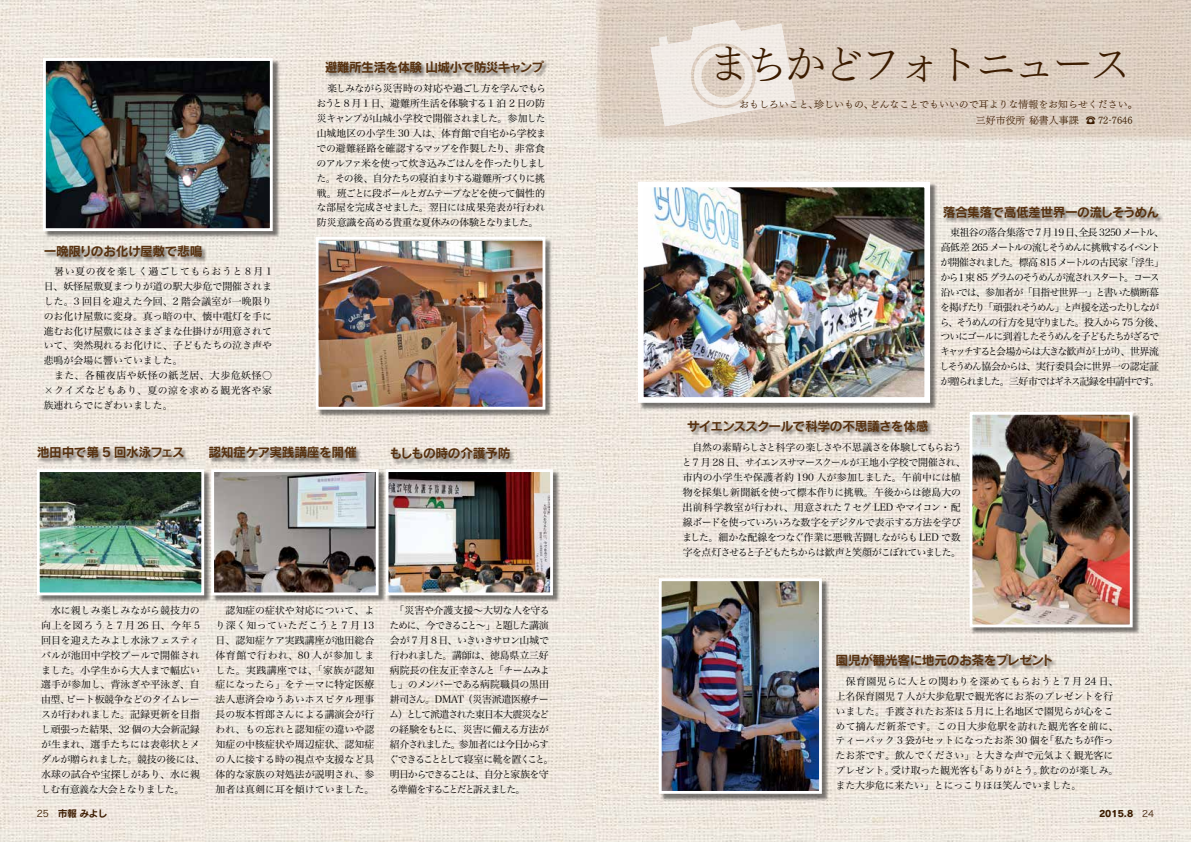
<style>
.page{position:relative;width:1191px;height:842px;background:#fff}
.page>*{position:absolute;margin:0;border:0;box-sizing:border-box;transform-origin:0 0}
.t1{font:42.5px "Tsuku Min Pro L";letter-spacing:-.1em;color:#3c1c00}
.t2{font:12.8px "Rodin Pro B";letter-spacing:-.04em;color:#57310f}
.t3{font:12.8px "Rodin Pro B";letter-spacing:-.065em;color:#57310f}
.t4{font:9.9px/14.9px "Hira Min Pro W3";letter-spacing:-.01em;color:#000}
.t5{font:9.9px/14.9px "Hira Min Pro W3";letter-spacing:-.045em;color:#000}
.t6{font:9.9px/14.9px "Hira Min Pro W3";letter-spacing:-.065em;color:#000;text-align:right}
.t7{font:9.9px/14.9px "Hira Min Pro W3";letter-spacing:-.135em;color:#000}
.t8{font:9.9px "Tsuku Min Pro LB";color:#3c1c00}
.t9{font:9.9px/14.9px "Hira Min Pro W3";letter-spacing:-.095em;color:#000}
.t10{font:9.9px/14.9px "Hira Min Pro W3";letter-spacing:-.115em;color:#000}
.t11{font:9.9px/14.9px "Hira Min Pro W3";letter-spacing:-.11em;color:#000}
.t12{font:9.9px "Hira Min Pro W3";letter-spacing:.035em;color:#000}
.t13{font:9.9px "Hira Min Pro W3";letter-spacing:.02em;color:#000}
.t14{font:9.9px "Hira Min Pro W3";letter-spacing:-.05em;color:#000}
.t15{font:9.9px "Hira Min Pro W3";letter-spacing:-.14em;color:#000}
.t16{font:9.9px "Hira Min Pro W3";letter-spacing:-.125em;color:#000}
.t17{font:9.9px "Hira Min Pro W3";letter-spacing:-.12em;color:#000}
.t18{font:9.9px "Hira Min Pro W3";letter-spacing:-.15em;color:#000}
.t19{font:9.9px "Hira Min Pro W3";letter-spacing:-.145em;color:#000}
.t20{font:9.9px "Hira Min Pro W3";letter-spacing:-.105em;color:#000}
.t21{font:9.2px "New Rodin Pro B";color:#3c1c00}
.t22{font:9.2px "Hira Kaku Pro W3";color:#3c1c00}
.t23{font:9px "Rodin Pro EB";color:#3c1c00}
.t24{font:9px "Hira Kaku Pro W3";color:#3c1c00}
</style>
<div class="page">
<img style="left:0;top:0;width:1191px;height:842px">
<svg style="left:595px;top:0;width:596px;height:142px;background:#dccec1"></svg>
<svg style="left:650px;top:20px;width:146px;height:107px;background:#e8ded6"></svg>
<div style="left:391px;top:448px;width:124px;height:17px;background:#000;opacity:.5"></div>
<div style="left:836px;top:653px;width:221px;height:18px;background:#000;opacity:.5"></div>
<div style="left:687px;top:420px;width:246px;height:18px;background:#000;opacity:.5"></div>
<div style="left:387px;top:470px;width:173px;height:132px;background:#000;opacity:.5"></div>
<img style="left:390px;top:473px;width:159px;height:118px">
<div style="left:386px;top:469px;width:167px;height:126px;border:3px solid #fff"></div>
<div style="left:38px;top:470px;width:173px;height:132px;background:#000;opacity:.5"></div>
<img style="left:41px;top:473px;width:159px;height:118px">
<div style="left:37px;top:469px;width:167px;height:126px;border:3px solid #fff"></div>
<div style="left:212px;top:470px;width:174px;height:132px;background:#000;opacity:.5"></div>
<img style="left:215px;top:473px;width:159px;height:118px">
<div style="left:211px;top:469px;width:167px;height:126px;border:3px solid #fff"></div>
<div style="left:660px;top:579px;width:169px;height:222px;background:#000;opacity:.5"></div>
<img style="left:663px;top:582px;width:155px;height:208px">
<div style="left:659px;top:578px;width:163px;height:216px;border:3px solid #fff"></div>
<div style="left:325px;top:61px;width:224px;height:18px;background:#000;opacity:.5"></div>
<div style="left:317px;top:238px;width:236px;height:179px;background:#000;opacity:.5"></div>
<img style="left:320px;top:241px;width:221px;height:165px">
<div style="left:316px;top:237px;width:229px;height:173px;border:3px solid #fff"></div>
<div style="left:44px;top:245px;width:163px;height:18px;background:#000;opacity:.5"></div>
<div style="left:44px;top:59px;width:236px;height:179px;background:#000;opacity:.5"></div>
<img style="left:47px;top:62px;width:222px;height:165px">
<div style="left:43px;top:58px;width:230px;height:173px;border:3px solid #fff"></div>
<div style="left:943px;top:206px;width:221px;height:18px;background:#000;opacity:.5"></div>
<div style="left:970px;top:413px;width:170px;height:221px;background:#000;opacity:.5"></div>
<img style="left:973px;top:416px;width:155px;height:207px">
<div style="left:969px;top:412px;width:163px;height:215px;border:3px solid #fff"></div>
<div style="left:38px;top:447px;width:151px;height:17px;background:#000;opacity:.5"></div>
<div style="left:639px;top:183px;width:298px;height:227px;background:#000;opacity:.5"></div>
<img style="left:645px;top:189px;width:278px;height:207px">
<div style="left:638px;top:182px;width:292px;height:221px;border:6px solid #fff"></div>
<div style="left:209px;top:447px;width:153px;height:17px;background:#000;opacity:.5"></div>
<p class="t2" style="left:44px;top:243px;width:160px">一晩限りのお化け屋敷で悲鳴</p>
<p class="t4" style="left:44px;top:263px;width:230px">　暑い夏の夜を楽しく過ごしてもらおうと 8 月 1日、妖怪屋敷夏まつりが道の駅大歩危で開催されました。3 回目を迎えた今回、2 階会議室が一晩限りのお化け屋敷に変身。真っ暗の中、懐中電灯を手に進むお化け屋敷にはさまざまな仕掛けが用意されていて、突然現れるお化けに、子どもたちの泣き声や悲鳴が会場に響いていました。<br>　また、各種夜店や妖怪の紙芝居、大歩危妖怪○ ×クイズなどもあり、夏の涼を求める観光客や家族連れらでにぎわいました。</p>
<p class="t2" style="left:325px;top:59px;width:220px">避難所生活を体験山城小で防災キャンプ</p>
<p class="t4" style="left:316px;top:80px;width:231px;text-align:justify">　楽しみながら災害時の対応や過ごし方を学んでもらおうと 8 月 1 日、避難所生活を体験する 1 泊 2 日の防災キャンプが山城小学校で開催されました。参加した山城地区の小学生 30 人は、体育館で自宅から学校までの避難経路を確認するマップを作製したり、非常食のアルファ米を使って炊き込みごはんを作ったりしました。その後、自分たちの寝泊まりする避難所づくりに挑戦。班ごとに段ボールとガムテープなどを使って個性的な部屋を完成させました。翌日には成果発表が行われ防災意識を高める貴重な夏休みの体験となりました。</p>
<p class="t2" style="left:37px;top:444px;width:149px">池田中で第 5 回水泳フェス</p>
<p class="t2" style="left:208px;top:444px;width:150px">認知症ケア実践講座を開催</p>
<p class="t2" style="left:389px;top:445px;width:122px">もしもの時の介護予防</p>
<p class="t4" style="left:41px;top:602px;width:160px;text-align:right">　水に親しみ楽しみながら競技力の向上を図ろうと 7 月 26 日、今年 5回目を迎えたみよし水泳フェスティバルが池田中学校プールで開催されました。小学生から大人まで幅広い選手が参加し、背泳ぎや平泳ぎ、自ビート板競争などのタイムレー</p>
<p class="t4" style="left:41px;top:691px;width:165px">由型、<br>スが行われました。記録更新を目指し頑張った結果、32 個の大会新記録が生まれ、選手たちには表彰状とメダルが贈られました。競技の後には、水球の試合や宝探しがあり、水に親しむ有意義な大会となりました。</p>
<p class="t22" style="left:37px;top:805px;width:14px">25</p>
<p class="t21" style="left:58px;top:805px;width:51px">市報みよし</p>
<p class="t4" style="left:215px;top:602px;width:160px;text-align:justify">　認知症の症状や対応について、より深く知っていただこうと 7 月 13日、認知症ケア実践講座が池田総合体育館で行われ、80 人が参加しました。実践講座では、「家族が認知症になったら」をテーマに特定医療法人恵済会ゆうあいホスピタル理事長の坂本哲郎さんによる講演会が行われ、もの忘れと認知症の違いや認知症の中核症状や周辺症状、認知症の人に接する時の視点や支援など具体的な家族の対処法が説明され、参加者は真剣に耳を傾けていました。</p>
<p class="t6" style="left:389px;top:602px;width:162px">　「災害や介護支援〜大切な人を守るために、今できること〜」と題した講演会が 7 月 8 日、いきいきサロン山城で行われました。講師は、徳島県立三好病院長の住友正幸さんと「チームみよし」のメンバーである病院職員の黒田耕司さん。DMAT（災害派遣医療チーとして派遣された東日本大震災など</p>
<p class="t4" style="left:389px;top:706px;width:20px">ム）</p>
<p class="t5" style="left:389px;top:721px;width:161px">の経験をもとに、災害に備える方法が</p>
<p class="t9" style="left:459px;top:736px;width:92px">参加者には今日からす</p>
<p class="t7" style="left:389px;top:736px;width:166px">紹介されました。<br>ぐできることとして寝室に靴を置くこと。明日からできることは、自分と家族を守る準備をすることだと訴えました。</p>
<h1 class="t1" style="left:707px;top:26px;width:427px">まちかどフォトニュース</h1>
<p class="t8" style="left:869px;top:95px;width:269px">どんなことでもいいので耳よりな情報をお知らせください。</p>
<p class="t8" style="left:814px;top:95px;width:61px">珍しいもの、</p>
<p class="t8" style="left:739px;top:95px;width:81px">おもしろいこと、</p>
<p class="t8" style="left:966px;top:111px;width:114px">　三好市役所秘書人事課</p>
<p class="t8" style="left:1085px;top:111px;width:48px">☎ 72-7646</p>
<p class="t2" style="left:942px;top:203px;width:218px">落合集落で高低差世界一の流しそうめん</p>
<p class="t14" style="left:940px;top:224px;width:225px">　東祖谷の落合集落で 7 月19日全長 3250 メートル、</p>
<p class="t4" style="left:1074px;top:224px;width:11px">、</p>
<p class="t15" style="left:940px;top:239px;width:221px">高低差 265 メートルの流しそうめんに挑戦するイベント</p>
<p class="t4" style="left:1125px;top:254px;width:40px">「浮生「</p>
<p class="t10" style="left:1124px;top:254px;width:37px;text-indent:-184px">が開催されました。標高 815 メートルの古民家<br>。コース</p>
<p class="t19" style="left:956px;top:269px;width:171px">１束 85 グラムのそうめんが流されスタート</p>
<p class="t4" style="left:940px;top:269px;width:20px">から</p>
<p class="t9" style="left:1063px;top:284px;width:98px;text-indent:-122px">沿いでは、参加者が「目指せ世界一」<br>と声援を送ったりしなが</p>
<p class="t20" style="left:1095px;top:284px;width:65px">と書いた横断幕</p>
<p class="t11" style="left:956px;top:299px;width:209px;text-indent:-16px">を掲げたり<br>そうめんの行方を見守りました。投入から 75 分後、</p>
<p class="t10" style="left:983px;top:299px;width:82px">「頑張れそうめん」</p>
<p class="t4" style="left:939px;top:313px;width:20px">ら、</p>
<p class="t16" style="left:940px;top:328px;width:220px">ついにゴールに到着したそうめんを子どもたちがざるで</p>
<p class="t4" style="left:1120px;top:343px;width:40px">、世界流</p>
<p class="t18" style="left:940px;top:343px;width:184px">キャッチすると会場からは大きな歓声が上がり</p>
<p class="t6" style="left:939px;top:358px;width:221px">しそうめん協会からは、実行委員会に世界一の認定証</p>
<p class="t4" style="left:1149px;top:373px;width:11px">。</p>
<p class="t17" style="left:940px;top:373px;width:213px">が贈られました。三好市ではギネス記録を申請中です</p>
<p class="t3" style="left:687px;top:417px;width:243px">サイエンススクールで科学の不思議さを体感</p>
<p class="t5" style="left:681px;top:439px;width:285px">　自然の素晴らしさと科学の楽しさや不思議さを体験してもらおうと 7 月 28 日、サイエンスサマースクールが王地小学校で開催され、市内の小学生や保護者約 190 人が参加しました。午前中には植物を採集し新聞紙を使って標本作りに挑戦。午後からは徳島大の出前科学教室が行われ、用意された 7 セグ LED やマイコン・配線ボードを使っていろいろな数字をデジタルで表示する方法を学びました。細かな配線をつなぐ作業に悪戦苦闘しながらも LED で数字を点灯させると子どもたちからは歓声と笑顔がこぼれていました。</p>
<p class="t2" style="left:835px;top:651px;width:220px">園児が観光客に地元のお茶をプレゼント</p>
<p class="t12" style="left:835px;top:673px;width:284px">　保育園児らに人との関わりを深めてもらおうと 7 月 24 日、</p>
<p class="t4" style="left:835px;top:688px;width:279px">上名保育園児 7 人が大歩危駅で観光客にお茶のプレゼントを行</p>
<p class="t4" style="left:835px;top:702px;width:279px">いました。手渡されたお茶は 5 月に上名地区で園児らが心をこ</p>
<p class="t13" style="left:835px;top:717px;width:284px">めて摘んだ新茶です。この日大歩危駅を訪れた観光客を前に、</p>
<p class="t4" style="left:1044px;top:732px;width:70px">「私たちが作っ</p>
<p class="t4" style="left:835px;top:732px;width:215px">ティーパック 3 袋がセットになったお茶 30 個を</p>
<p class="t4" style="left:835px;top:747px;width:279px">たお茶です。飲んでください」と大きな声で元気よく観光客に</p>
<p class="t4" style="left:1039px;top:762px;width:80px">飲むのが楽しみ。</p>
<p class="t4" style="left:974px;top:762px;width:70px">「ありがとう。</p>
<p class="t4" style="left:891px;top:762px;width:90px">受け取った観光客も</p>
<p class="t4" style="left:835px;top:762px;width:247px">プレゼント。<br>また大歩危に来たい」とにっこりほほ笑んでいました。</p>
<p class="t23" style="left:1099px;top:807px;width:36px">2015.8</p>
<p class="t24" style="left:1142px;top:805px;width:13px">24</p>
</div>
